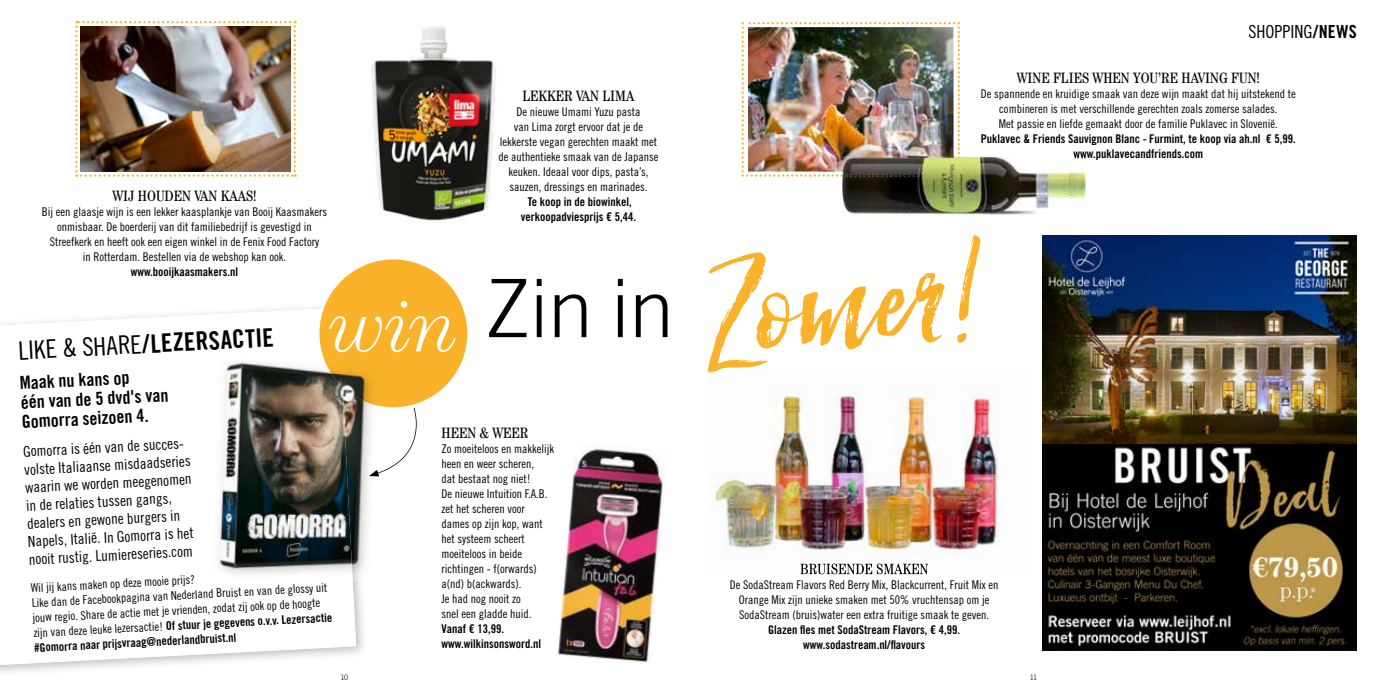
<style>
.page{position:relative;width:1378px;height:689px;background:#fff}
.page>*{position:absolute;margin:0;border:0;box-sizing:border-box;transform-origin:0 0}
.t1{font:italic 184.65px "Hello Sunshine";color:#f9b22a}
.t2{font:300 80.7px "Trade Gothic LT Std";color:#000}
.t3{font:italic 300 73.05px "Century LT";color:#fff}
.t4{font:25.5px "Trade Gothic LT Std Bd Cn 20";color:#000}
.t5{font:18px/19.5px "Trade Gothic LT Std Bd Cn 20";color:#000}
.t6{font:18px "Trade Gothic LT Std Cn 18";color:#000}
.t7{font:15px/18px "Trade Gothic LT Std Cn 18";color:#000}
.t8{font:condensed 15px "Century LT";color:#000}
.t9{font:12px/15px "Trade Gothic LT Std Cn 18";color:#000;text-align:center}
.t10{font:12px/15px "Trade Gothic LT Std Bd Cn 20";color:#000;text-align:center}
.t11{font:300 7.5px "Trade Gothic LT Std";color:#000}
.s1{font-family:"Trade Gothic LT Std Cn 18"}
.s2{font-family:"Trade Gothic LT Std Bd Cn 20"}
.s3{font-size:159px}
</style>
<div class="page">
<svg style="left:75px;top:21px;width:221px;height:156px"></svg>
<svg style="left:0;top:308px;width:356px;height:357px"></svg>
<img style="left:80px;top:27px;width:211px;height:144px">
<img style="left:558px;top:449px;width:107px;height:214px">
<img style="left:371px;top:26px;width:125px;height:197px">
<div style="left:319px;top:259px;width:148px;height:148px;background:#f9b22a;border-radius:50%"></div>
<img style="left:352px;top:373px;width:17px;height:30px">
<img style="left:353px;top:577px;width:9px;height:3px">
<img style="left:215px;top:577px;width:138px;height:3px">
<img style="left:211px;top:464px;width:4px;height:108px">
<img style="left:368px;top:403px;width:8px;height:78px">
<img style="left:352px;top:387px;width:16px;height:190px">
<img style="left:215px;top:359px;width:137px;height:218px">
<svg style="left:369px;top:381px;width:48px;height:95px"></svg>
<img style="left:713px;top:385px;width:286px;height:190px">
<img style="left:800px;top:563px;width:128px;height:11px">
<img style="left:1042px;top:235px;width:314px;height:416px">
<img style="left:842px;top:156px;width:243px;height:59px">
<img style="left:741px;top:22px;width:219px;height:155px">
<img style="left:842px;top:156px;width:111px;height:15px">
<svg style="left:1073px;top:156px;width:12px;height:4px"></svg>
<p class="t8" style="left:522px;top:87px;width:113px">LEKKER VAN LIMA</p>
<p class="t9" style="left:498px;top:104px;width:161px">De nieuwe Umami Yuzu pasta<br>van Lima zorgt ervoor dat je de lekkerste vegan gerechten maakt met de authentieke smaak van de Japanse keuken. Ideaal voor dips, pasta’s, sauzen, dressings en marinades.</p>
<p class="t10" style="left:521px;top:194px;width:117px">Te koop in de biowinkel, verkoopadviesprijs € 5,44.</p>
<p class="t8" style="left:112px;top:187px;width:146px">WIJ HOUDEN VAN KAAS!</p>
<p class="t9" style="left:42px;top:204px;width:287px">Bij een glaasje wijn is een lekker kaasplankje van Booij Kaasmakers onmisbaar. De boerderij van dit familiebedrijf is gevestigd in Streefkerk en heeft ook een eigen winkel in de Fenix Food Factory<br>in Rotterdam. Bestellen via de webshop kan ook.</p>
<p class="t10" style="left:131px;top:264px;width:109px">www.booijkaasmakers.nl</p>
<h2 class="t2" style="left:485px;top:260px;width:190px">Zin in</h2>
<h3 class="t3" style="left:329px;top:284px;width:130px">win</h3>
<h3 class="t4" style="left:18px;top:335px;width:257px;rotate:-3deg"><span class="s1">LIKE &amp; SHARE</span>/LEZERSACTIE</h3>
<h3 class="t5" style="left:19px;top:373px;width:149px;rotate:-3deg">Maak nu kans op<br>één van de 5 dvd's van<br>Gomorra seizoen 4.</h3>
<p class="t7" style="left:23px;top:442px;width:168px;rotate:-3deg">Gomorra is één van de succes&shy;volste Italiaanse misdaadseries waarin we worden meegenomen in de relaties tussen gangs, dealers en gewone burgers in<br>Napels, Italië. In Gomorra is het nooit rustig. Lumiereseries.com</p>
<p class="t9" style="left:31px;top:580px;width:297px;text-align:left;rotate:-3deg">Wil jij kans maken op deze mooie prijs?<br>Like dan de Facebookpagina van Nederland Bruist en van de glossy uit jouw regio. Share de actie met je vrienden, zodat zij ook op de hoogte</p>
<p class="t8" style="left:441px;top:424px;width:88px">HEEN &amp; WEER</p>
<p class="t9" style="left:441px;top:441px;width:114px;text-align:left">Zo moeiteloos en makkelijk heen en weer scheren,<br>dat bestaat nog niet!<br>De nieuwe Intuition F.A.B. zet het scheren voor dames op zijn kop, want het systeem scheert moeiteloos in beide richtingen - f(orwards) a(nd) b(ackwards).<br>Je had nog nooit zo<br>snel een gladde huid.</p>
<p class="t10" style="left:441px;top:621px;width:101px;text-align:left">Vanaf € 13,99. www.wilkinsonsword.nl</p>
<p class="t10" style="left:33px;top:625px;width:301px;text-align:left;rotate:-3deg"><span class="s1">zijn van deze leuke lezersactie!</span> Of stuur je gegevens o.v.v. Lezersactie #Gomorra naar prijsvraag@nederlandbruist.nl</p>
<h3 class="t6" style="left:1248px;top:21px;width:110px">SHOPPING<span class="s2">/NEWS</span></h3>
<p class="t8" style="left:1016px;top:69px;width:245px">WINE FLIES WHEN YOU’RE HAVING FUN!</p>
<p class="t9" style="left:980px;top:86px;width:317px">De spannende en kruidige smaak van deze wijn maakt dat hij uitstekend te combineren is met verschillende gerechten zoals zomerse salades.<br>Met passie en liefde gemaakt door de familie Puklavec in Slovenië.</p>
<p class="t10" style="left:980px;top:131px;width:317px">Puklavec &amp; Friends Sauvignon Blanc - Furmint, te koop via ah.nl € 5,99. www.puklavecandfriends.com</p>
<h1 class="t1" style="left:684px;top:215px;width:282px;rotate:-8deg">Zomer<span class="s3">!</span></h1>
<p class="t9" style="left:730px;top:577px;width:270px">De SodaStream Flavors Red Berry Mix, Blackcurrent, Fruit Mix en<br>Orange Mix zijn unieke smaken met 50% vruchtensap om je<br>SodaStream (bruis)water een extra fruitige smaak te geven.</p>
<p class="t10" style="left:768px;top:622px;width:193px">Glazen fles met SodaStream Flavors, € 4,99. www.sodastream.nl/flavours</p>
<p class="t11" style="left:341px;top:672px;width:9px">10</p>
<p class="t11" style="left:1029px;top:672px;width:9px">11</p>
</div>
